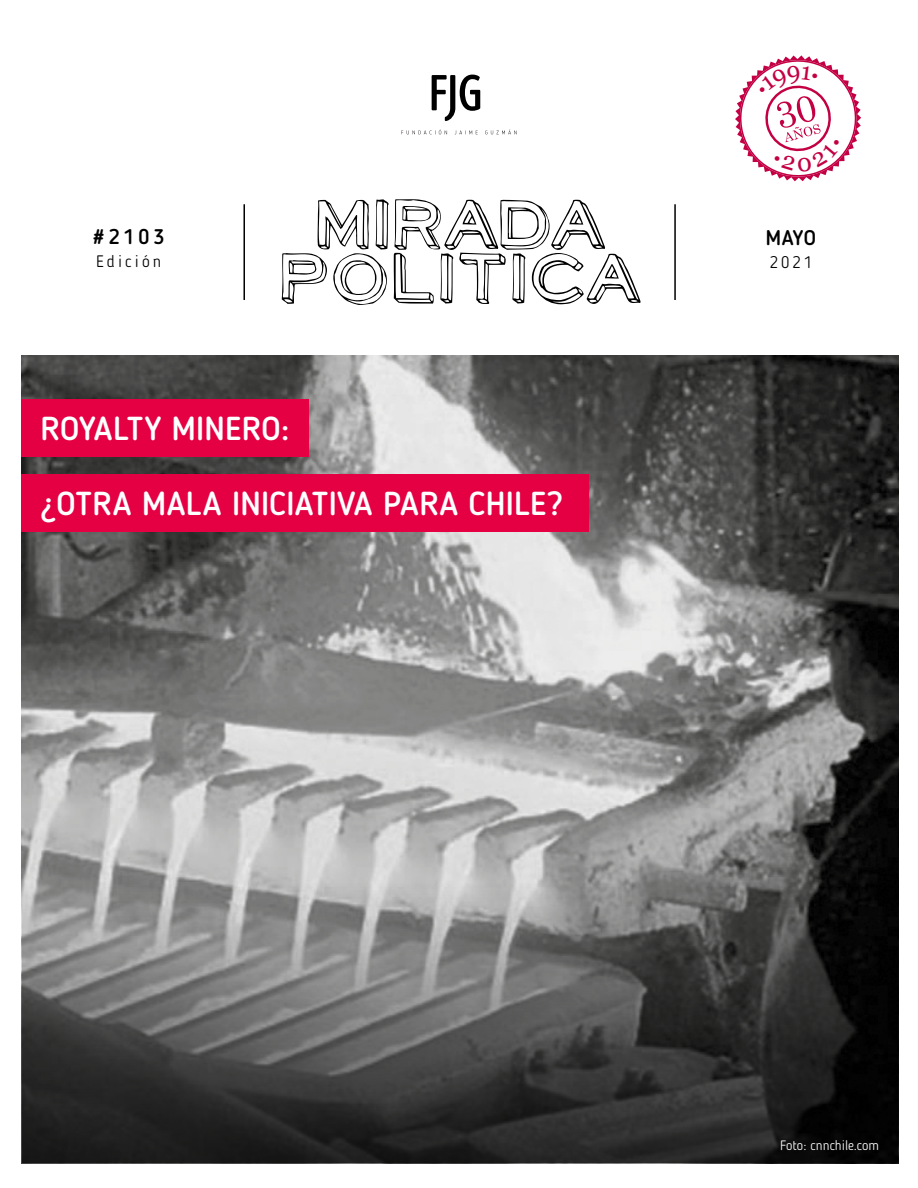
<style>
.page{position:relative;width:918px;height:1188px;background:#fff}
.page>*{position:absolute;margin:0;border:0;box-sizing:border-box;transform-origin:0 0}
.t1{font:500 33px "Blogger Sans";letter-spacing:.01em;color:#fff}
.t2{font:500 21px "Blogger Sans";letter-spacing:.11em;color:#000}
.t3{font:300 16.5px "Blogger Sans";letter-spacing:.19em;color:#000}
.t4{font:300 13.5px "Blogger Sans";color:#fff}
</style>
<div class="page">
<hr style="left:243px;top:204px;width:2px;height:96px;background:#000">
<hr style="left:674px;top:204px;width:2px;height:96px;background:#000">
<svg style="left:432px;top:75px;width:48px;height:46px"></svg>
<svg style="left:401px;top:129px;width:46px;height:5px"></svg>
<svg style="left:455px;top:130px;width:23px;height:4px"></svg>
<svg style="left:485px;top:129px;width:32px;height:5px"></svg>
<img style="left:21px;top:356px;width:877px;height:808px">
<svg style="left:22px;top:883px;width:875px;height:280px"></svg>
<svg style="left:282px;top:199px;width:359px;height:106px"></svg>
<div style="left:21px;top:400px;width:288px;height:57px;background:#e40043"></div>
<div style="left:21px;top:475px;width:568px;height:57px;background:#e40043"></div>
<svg style="left:735px;top:55px;width:126px;height:127px"></svg>
<p class="t2" style="left:93px;top:224px;width:73px">#2103</p>
<p class="t3" style="left:96px;top:251px;width:67px">Edición</p>
<p class="t1" style="left:40px;top:409px;width:250px">ROYALTY MINERO:</p>
<p class="t1" style="left:40px;top:484px;width:524px">¿OTRA MALA INICIATIVA PARA CHILE?</p>
<p class="t2" style="left:766px;top:225px;width:51px">MAYO</p>
<p class="t3" style="left:770px;top:252px;width:44px">2021</p>
<p class="t4" style="left:780px;top:1138px;width:100px">Foto: cnnchile.com</p>
</div>
